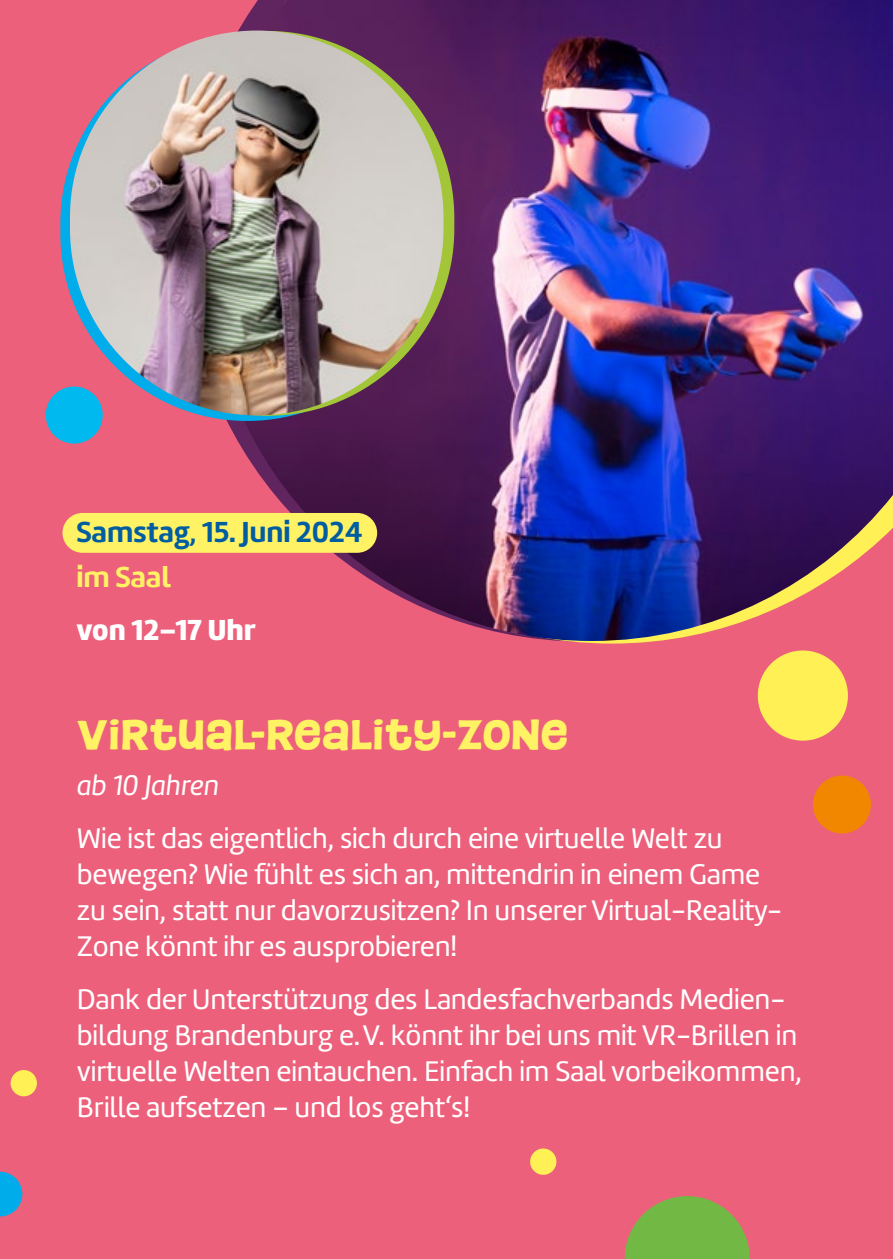
<style>
.page{position:relative;width:893px;height:1259px;background:#ec607b}
.page>*{position:absolute;margin:0;border:0;box-sizing:border-box;transform-origin:0 0}
.t1{font:46.5px "Paradise Point X Tall";letter-spacing:.015em;color:#fff265}
.t2{font:700 30px "Marine";color:#005da1}
.t3{font:900 30px "Marine";color:#fff}
.t4{font:700 30px "Marine";color:#fff265}
.t5{font:29.4px/36px "Marine";letter-spacing:-.005em;color:#fff}
.t6{font:italic 29.4px "Marine";letter-spacing:-.005em;color:#fff}
</style>
<div class="page">
<div style="left:530px;top:1148px;width:26px;height:26px;background:#fff155;border-radius:50%"></div>
<div style="left:813px;top:775px;width:58px;height:58px;background:#f18700;border-radius:50%"></div>
<div style="left:46px;top:386px;width:57px;height:57px;background:#00b9ee;border-radius:50%"></div>
<div style="left:758px;top:650px;width:90px;height:90px;background:#fff155;border-radius:50%"></div>
<div style="left:11px;top:1070px;width:26px;height:26px;background:#fff155;border-radius:50%"></div>
<svg style="left:625px;top:1196px;width:125px;height:63px"></svg>
<img style="left:208px;top:0;width:685px;height:641px">
<div style="left:60px;top:36px;width:374px;height:385px;background:#00ace9;border-radius:187px"></div>
<svg style="left:81px;top:31px;width:373px;height:385px;background:#a3c341"></svg>
<img style="left:70px;top:31px;width:373px;height:384px;border-radius:187px">
<div style="left:62px;top:513px;width:315px;height:40px;background:#fff265;border-radius:20px"></div>
<svg style="left:0;top:1171px;width:22px;height:45px"></svg>
<p class="t2" style="left:76px;top:512px;width:288px">Samstag, 15. Juni 2024</p>
<p class="t4" style="left:76px;top:557px;width:96px">im Saal</p>
<p class="t3" style="left:76px;top:610px;width:181px">von 12–17 Uhr</p>
<h1 class="t1" style="left:77px;top:709px;width:493px">VIRTUAL-REALITY-ZONE</h1>
<p class="t6" style="left:77px;top:766px;width:144px">ab 10 Jahren</p>
<p class="t5" style="left:77px;top:820px;width:707px">Wie ist das eigentlich, sich durch eine virtuelle Welt zu bewegen? Wie fühlt es sich an, mittendrin in einem Game zu sein, statt nur davorzusitzen? In unserer Virtual-Reality-Zone könnt ihr es ausprobieren!</p>
<p class="t5" style="left:77px;top:981px;width:727px">Dank der Unterstützung des Landesfachverbands Medien&shy;bildung Brandenburg e.V. könnt ihr bei uns mit VR-Brillen in virtuelle Welten eintauchen. Einfach im Saal vorbeikommen, Brille aufsetzen – und los geht‘s!</p>
</div>
